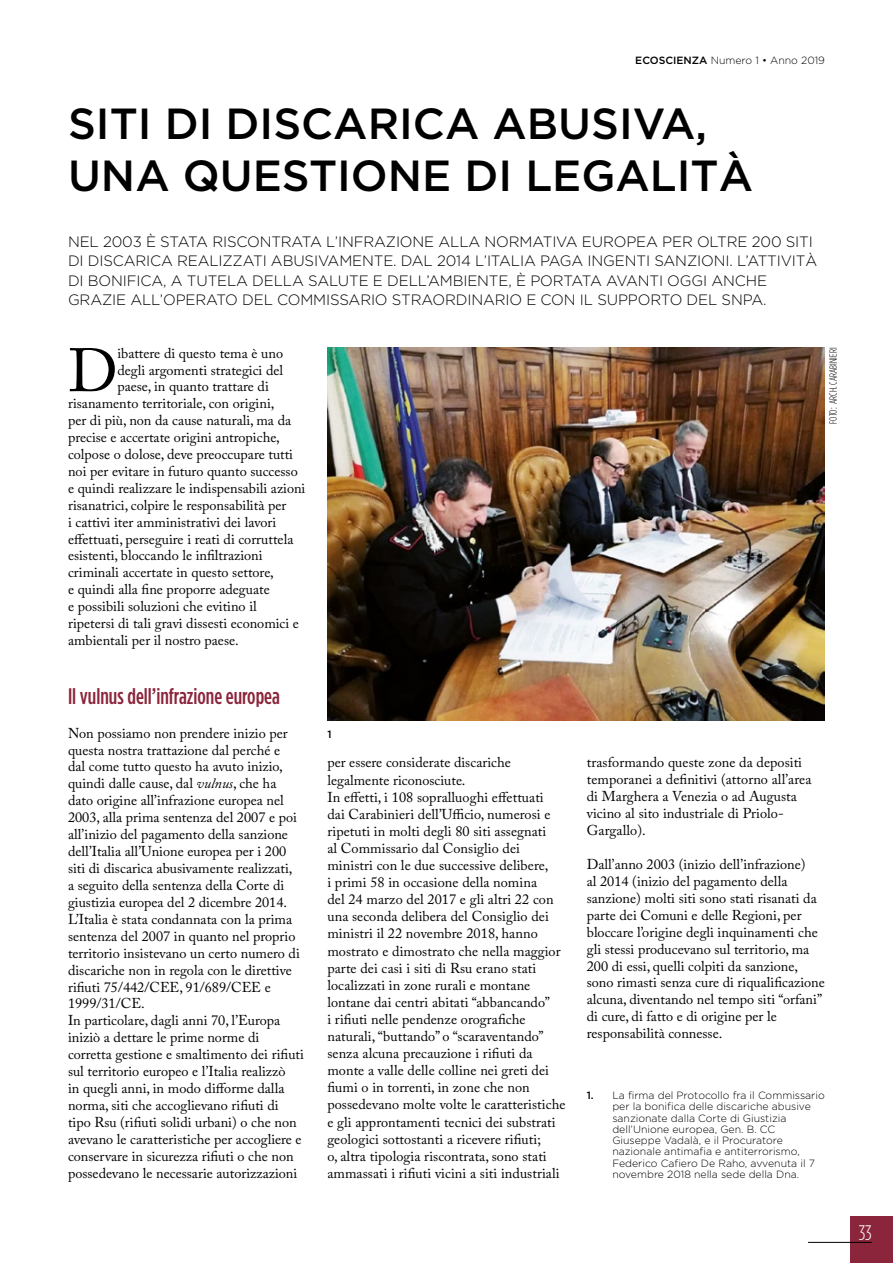
<style>
.page{position:relative;width:893px;height:1263px;background:#fff}
.page>*{position:absolute;margin:0;border:0;box-sizing:border-box;transform-origin:0 0}
.t1{font:60.6px "Adobe Caslon Pro";color:#000}
.t2{font:500 43.5px/52.5px "Gotham HTF";color:#000}
.t3{font:500 condensed 22.5px "Gotham HTF";color:#8b253b}
.t4{font:300 condensed 21px "Gotham HTF";color:#fff}
.t5{font:300 15px/19.5px "Gotham HTF";letter-spacing:-.01em;color:#000}
.t6{font:14.25px/17px "Adobe Caslon Pro";color:#000}
.t7{font:300 10.5px/11.2px "Gotham HTF";color:#000}
.t8{font:300 condensed 10.5px "Gotham HTF";color:#000}
.t9{font:500 10.5px "Gotham HTF";color:#000}
.s1{font-weight:500}
.s2{font-style:italic}
</style>
<div class="page">
<div style="left:850px;top:1216px;width:43px;height:47px;background:#8b253b"></div>
<hr style="left:808px;top:1242px;width:64px;height:1px;background:#000">
<img style="left:327px;top:348px;width:498px;height:373px">
<p class="t7" style="left:635px;top:55px;width:191px"><span class="s1">ECOSCIENZA</span> Numero 1 • Anno 2019</p>
<h2 class="t2" style="left:68px;top:96px;width:687px">SITI DI DISCARICA ABUSIVA,<br>UNA QUESTIONE DI LEGALITÀ</h2>
<p class="t5" style="left:68px;top:231px;width:751px">NEL 2003 È STATA RISCONTRATA L’INFRAZIONE ALLA NORMATIVA EUROPEA PER OLTRE 200 SITI DI DISCARICA REALIZZATI ABUSIVAMENTE. DAL 2014 L’ITALIA PAGA INGENTI SANZIONI. L’ATTIVITÀ DI BONIFICA, A TUTELA DELLA SALUTE E DELL’AMBIENTE, È PORTATA AVANTI OGGI ANCHE GRAZIE ALL’OPERATO DEL COMMISSARIO STRAORDINARIO E CON IL SUPPORTO DEL SNPA.</p>
<h1 class="t1" style="left:68px;top:335px;width:51px">D</h1>
<p class="t6" style="left:117px;top:345px;width:167px">ibattere di questo tema è uno</p>
<p class="t6" style="left:117px;top:361px;width:167px">degli argomenti strategici del</p>
<p class="t6" style="left:117px;top:378px;width:153px">paese, in quanto trattare di</p>
<p class="t6" style="left:68px;top:395px;width:208px">risanamento territoriale, con origini,</p>
<p class="t6" style="left:68px;top:412px;width:225px">per di più, non da cause naturali, ma da</p>
<p class="t6" style="left:68px;top:428px;width:213px">precise e accertate origini antropiche,</p>
<p class="t6" style="left:68px;top:445px;width:227px">colpose o dolose, deve preoccupare tutti</p>
<p class="t6" style="left:68px;top:462px;width:231px">noi per evitare in futuro quanto successo</p>
<p class="t6" style="left:68px;top:479px;width:239px">e quindi realizzare le indispensabili azioni</p>
<p class="t6" style="left:68px;top:496px;width:220px">risanatrici, colpire le responsabilità per</p>
<p class="t6" style="left:68px;top:513px;width:210px">i cattivi iter amministrativi dei lavori</p>
<p class="t6" style="left:68px;top:530px;width:227px">effettuati, perseguire i reati di corruttela</p>
<p class="t6" style="left:68px;top:547px;width:196px">esistenti, bloccando le infiltrazioni</p>
<p class="t6" style="left:68px;top:564px;width:207px">criminali accertate in questo settore,</p>
<p class="t6" style="left:68px;top:581px;width:203px">e quindi alla fine proporre adeguate</p>
<p class="t6" style="left:68px;top:598px;width:190px">e possibili soluzioni che evitino il</p>
<p class="t6" style="left:68px;top:615px;width:232px">ripetersi di tali gravi dissesti economici e</p>
<p class="t6" style="left:68px;top:632px;width:172px">ambientali per il nostro paese.</p>
<h3 class="t3" style="left:68px;top:683px;width:213px">Il vulnus dell’infrazione europea</h3>
<p class="t6" style="left:68px;top:724px;width:237px">Non possiamo non prendere inizio per questa nostra trattazione dal perché e<br>dal come tutto questo ha avuto inizio, quindi dalle cause, dal <span class="s2">vulnus</span>, che ha dato origine all’infrazione europea nel 2003, alla prima sentenza del 2007 e poi all’inizio del pagamento della sanzione dell’Italia all’Unione europea per i 200 siti di discarica abusivamente realizzati,<br>a seguito della sentenza della Corte di giustizia europea del 2 dicembre 2014.<br>L’Italia è stata condannata con la prima sentenza del 2007 in quanto nel proprio territorio insistevano un certo numero di discariche non in regola con le direttive rifiuti 75/442/CEE, 91/689/CEE e 1999/31/CE.<br>In particolare, dagli anni 70, l’Europa iniziò a dettare le prime norme di corretta gestione e smaltimento dei rifiuti sul territorio europeo e l’Italia realizzò<br>in quegli anni, in modo difforme dalla norma, siti che accoglievano rifiuti di tipo Rsu (rifiuti solidi urbani) o che non avevano le caratteristiche per accogliere e conservare in sicurezza rifiuti o che non possedevano le necessarie autorizzazioni</p>
<p class="t9" style="left:327px;top:728px;width:6px">1</p>
<p class="t8" style="left:828px;top:424px;width:77px;rotate:-90deg">FOTO: ARCH. CARABINIERI</p>
<p class="t6" style="left:327px;top:754px;width:240px">per essere considerate discariche legalmente riconosciute.<br>In effetti, i 108 sopralluoghi effettuati<br>dai Carabinieri dell’Ufficio, numerosi e ripetuti in molti degli 80 siti assegnati<br>al Commissario dal Consiglio dei ministri con le due successive delibere,<br>i primi 58 in occasione della nomina<br>del 24 marzo del 2017 e gli altri 22 con una seconda delibera del Consiglio dei ministri il 22 novembre 2018, hanno mostrato e dimostrato che nella maggior parte dei casi i siti di Rsu erano stati localizzati in zone rurali e montane lontane dai centri abitati “abbancando”<br>i rifiuti nelle pendenze orografiche naturali, “buttando” o “scaraventando” senza alcuna precauzione i rifiuti da monte a valle delle colline nei greti dei fiumi o in torrenti, in zone che non possedevano molte volte le caratteristiche e gli approntamenti tecnici dei substrati geologici sottostanti a ricevere rifiuti;<br>o, altra tipologia riscontrata, sono stati ammassati i rifiuti vicini a siti industriali</p>
<p class="t6" style="left:587px;top:754px;width:226px">trasformando queste zone da depositi temporanei a definitivi (attorno all’area di Marghera a Venezia o ad Augusta vicino al sito industriale di Priolo-<br>Gargallo).</p>
<p class="t6" style="left:587px;top:855px;width:240px">Dall’anno 2003 (inizio dell’infrazione)<br>al 2014 (inizio del pagamento della sanzione) molti siti sono stati risanati da parte dei Comuni e delle Regioni, per bloccare l’origine degli inquinamenti che gli stessi producevano sul territorio, ma 200 di essi, quelli colpiti da sanzione, sono rimasti senza cure di riqualificazione alcuna, diventando nel tempo siti “orfani” di cure, di fatto e di origine per le responsabilità connesse.</p>
<p class="t7" style="left:612px;top:1090px;width:214px;text-indent:-26px"><span class="s1">1.</span> La firma del Protocollo fra il Commissario per la bonifica delle discariche abusive sanzionate dalla Corte di Giustizia dell’Unione europea, Gen. B. CC Giuseppe Vadalà, e il Procuratore nazionale antimafia e antiterrorismo, Federico Cafiero De Raho, avvenuta il 7 novembre 2018 nella sede della Dna.</p>
<h3 class="t4" style="left:859px;top:1221px;width:15px">33</h3>
</div>
